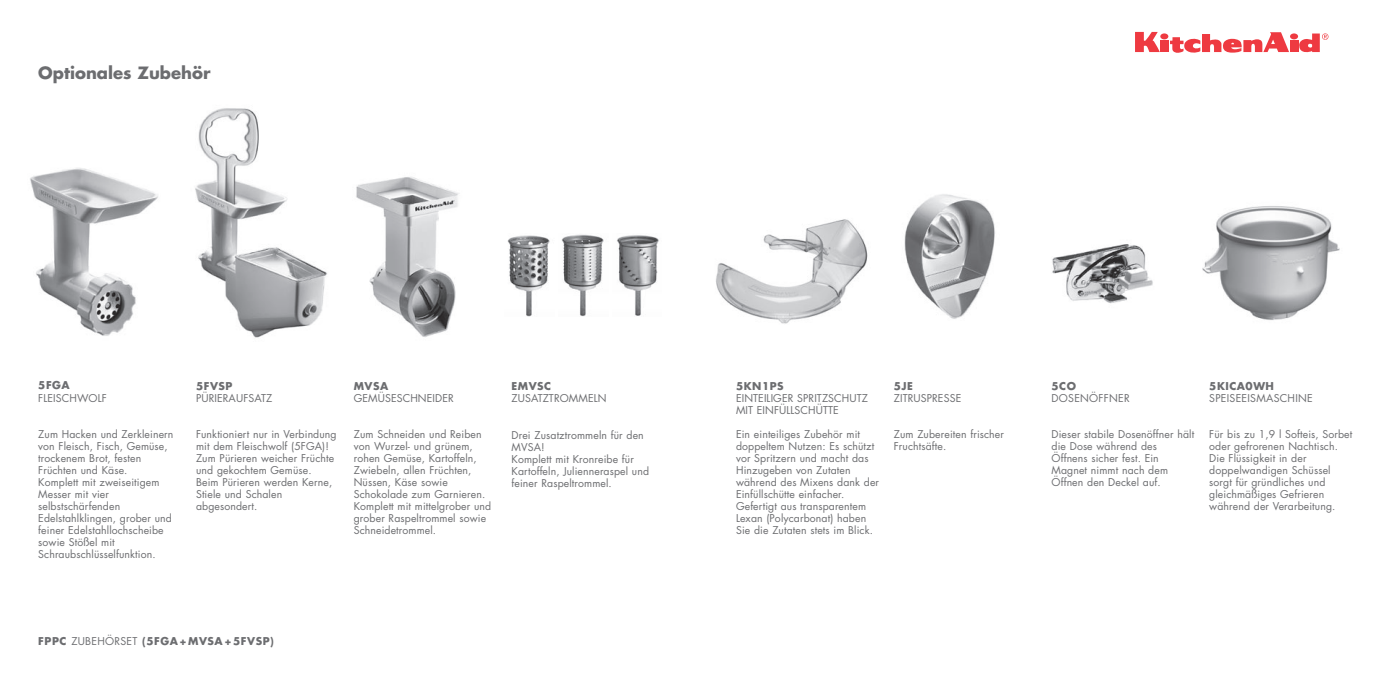
<style>
.page{position:relative;width:1387px;height:694px;background:#fff}
.page>*{position:absolute;margin:0;border:0;box-sizing:border-box;transform-origin:0 0}
.t1{font:700 16.5px "Futura";color:#6c6d70}
.t2{font:10.5px/12px "Futura";letter-spacing:.01em;color:#6c6d70}
.t3{font:700 10.5px "Futura";letter-spacing:.05em;color:#6c6d70}
.s1{font-weight:700}
</style>
<div class="page">
<img style="left:562px;top:234px;width:42px;height:82px">
<img style="left:617px;top:235px;width:42px;height:81px">
<img style="left:507px;top:235px;width:43px;height:81px">
<img style="left:30px;top:168px;width:128px;height:168px">
<img style="left:356px;top:177px;width:104px;height:160px">
<img style="left:195px;top:108px;width:132px;height:230px">
<img style="left:904px;top:194px;width:91px;height:125px">
<img style="left:716px;top:219px;width:152px;height:105px">
<img style="left:1052px;top:244px;width:101px;height:60px">
<img style="left:1202px;top:206px;width:138px;height:114px">
<svg style="left:1135px;top:32px;width:24px;height:20px"></svg>
<div style="left:1160px;top:40px;width:8px;height:12px;background:#ee3a41"></div>
<div style="left:1160px;top:33px;width:8px;height:6px;background:#ee3a41;border-radius:50%"></div>
<div style="left:1289px;top:40px;width:8px;height:12px;background:#ee3a41"></div>
<svg style="left:1289px;top:33px;width:8px;height:6px"></svg>
<svg style="left:1170px;top:32px;width:118px;height:21px"></svg>
<svg style="left:1298px;top:33px;width:30px;height:20px"></svg>
<h1 class="t1" style="left:38px;top:61px;width:174px">Optionales Zubehör</h1>
<p class="t3" style="left:38px;top:378px;width:33px">5FGA</p>
<p class="t2" style="left:38px;top:391px;width:70px">FLEISCHWOLF</p>
<p class="t2" style="left:38px;top:427px;width:137px">Zum Hacken und Zerkleinern von Fleisch, Fisch, Gemüse, trockenem Brot, festen<br>Früchten und Käse.<br>Komplett mit zweiseitigem<br>Messer mit vier selbstschärfenden<br>Edelstahlklingen, grober und feiner Edelstahllochscheibe sowie Stößel mit<br>Schraubschlüsselfunktion.</p>
<p class="t3" style="left:196px;top:378px;width:38px">5FVSP</p>
<p class="t2" style="left:196px;top:391px;width:78px">PÜRIERAUFSATZ</p>
<p class="t2" style="left:196px;top:427px;width:142px">Funktioniert nur in Verbindung mit dem Fleischwolf (5FGA)!<br>Zum Pürieren weicher Früchte und gekochtem Gemüse.<br>Beim Pürieren werden Kerne,<br>Stiele und Schalen abgesondert.</p>
<p class="t3" style="left:354px;top:378px;width:36px">MVSA</p>
<p class="t2" style="left:354px;top:391px;width:101px">GEMÜSESCHNEIDER</p>
<p class="t2" style="left:354px;top:427px;width:139px">Zum Schneiden und Reiben von Wurzel- und grünem, rohen Gemüse, Kartoffeln,<br>Zwiebeln, allen Früchten,<br>Nüssen, Käse sowie<br>Schokolade zum Garnieren.<br>Komplett mit mittelgrober und grober Raspeltrommel sowie<br>Schneidetrommel.</p>
<p class="t3" style="left:511px;top:378px;width:41px">EMVSC</p>
<p class="t2" style="left:511px;top:391px;width:96px">ZUSATZTROMMELN</p>
<p class="t2" style="left:511px;top:428px;width:139px">Drei Zusatztrommeln für den<br>MVSA!<br>Komplett mit Kronreibe für<br>Kartoffeln, Julienneraspel und feiner Raspeltrommel.</p>
<p class="t2" style="left:38px;top:634px;width:48px"><span class="s1">FPPC</span> Zubehörset</p>
<p class="t3" style="left:142px;top:633px;width:133px">(5FGA+MVSA+5FVSP)</p>
<p class="t3" style="left:736px;top:378px;width:49px">5KN1PS</p>
<p class="t2" style="left:736px;top:391px;width:133px">EINTEILIGER SPRITZSCHUTZ<br>MIT EINFÜLLSCHÜTTE</p>
<p class="t2" style="left:736px;top:427px;width:145px">Ein einteiliges Zubehör mit doppeltem Nutzen: Es schützt vor Spritzern und macht das<br>Hinzugeben von Zutaten während des Mixens dank der<br>Einfüllschütte einfacher.<br>Gefertigt aus transparentem<br>Lexan (Polycarbonat) haben<br>Sie die Zutaten stets im Blick.</p>
<p class="t3" style="left:893px;top:378px;width:21px">5JE</p>
<p class="t2" style="left:893px;top:391px;width:69px">ZITRUSPRESSE</p>
<p class="t2" style="left:893px;top:427px;width:112px">Zum Zubereiten frischer<br>Fruchtsäfte.</p>
<p class="t3" style="left:1051px;top:378px;width:26px">5CO</p>
<p class="t2" style="left:1051px;top:391px;width:80px">DOSENÖFFNER</p>
<p class="t2" style="left:1051px;top:427px;width:144px">Dieser stabile Dosenöffner hält die Dose während des<br>Öffnens sicher fest. Ein<br>Magnet nimmt nach dem<br>Öffnen den Deckel auf.</p>
<p class="t3" style="left:1209px;top:378px;width:66px">5KICA0WH</p>
<p class="t2" style="left:1209px;top:391px;width:105px">SPEISEEISMASCHINE</p>
<p class="t2" style="left:1209px;top:427px;width:145px">Für bis zu 1,9 l Softeis, Sorbet oder gefrorenen Nachtisch.<br>Die Flüssigkeit in der doppelwandigen Schüssel sorgt für gründliches und gleichmäßiges Gefrieren während der Verarbeitung.</p>
</div>
